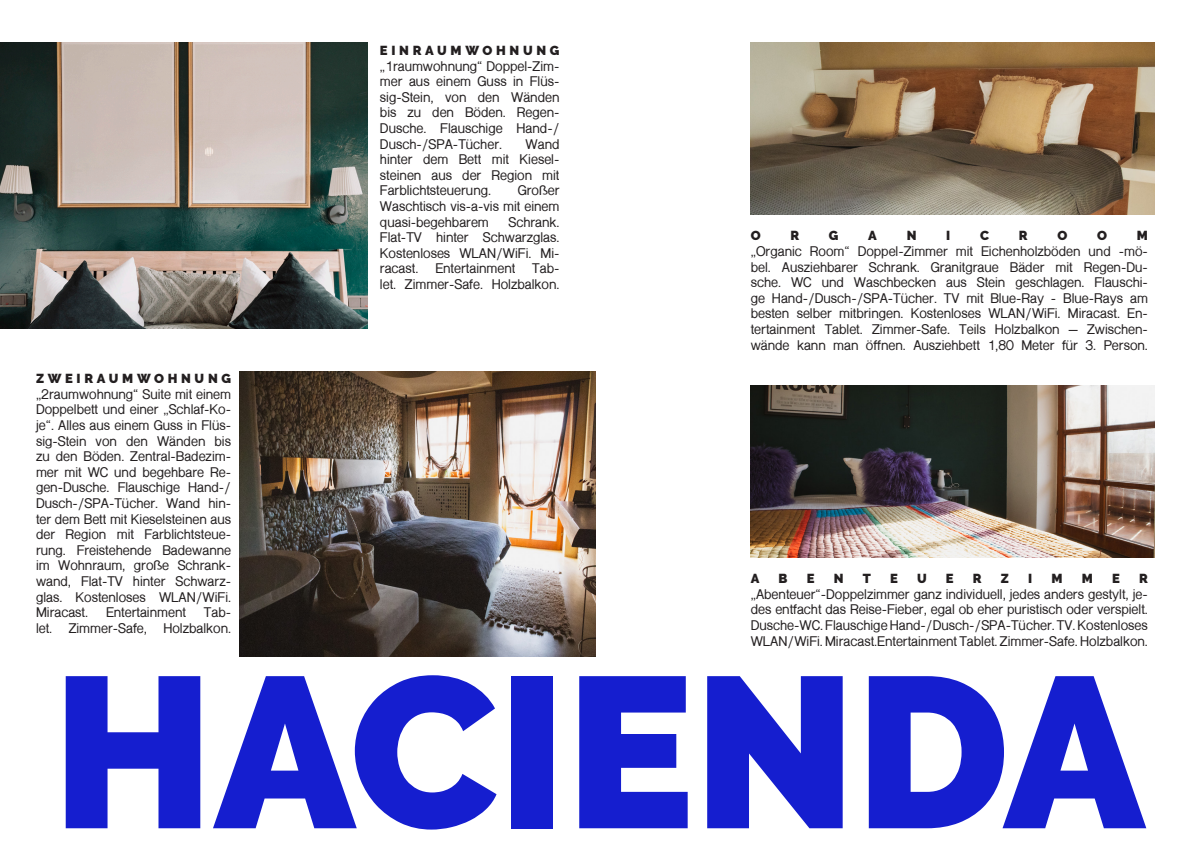
<style>
.page{position:relative;width:1191px;height:842px;background:#fff}
.page>*{position:absolute;margin:0;border:0;box-sizing:border-box;transform-origin:0 0}
.t1{font:900 214.2px "Raleway";color:#151ecf}
.t2{font:700 13px/15.6px "Shree Dev 0714";color:#231f20;text-align:justify}
.t3{font:900 13px "Raleway";letter-spacing:.285em;color:#231f20}
</style>
<div class="page">
<img style="left:0;top:43px;width:367px;height:285px">
<img style="left:750px;top:42px;width:405px;height:172px">
<img style="left:750px;top:385px;width:405px;height:172px">
<img style="left:240px;top:371px;width:355px;height:285px">
<p class="t3" style="left:36px;top:371px;width:197px">ZWEIRAUMWOHNUNG</p>
<p class="t2" style="left:36px;top:386px;width:197px">„2raumwohnung“ Suite mit einem Doppelbett und einer „Schlaf-Ko&shy;je“. Alles aus einem Guss in Flüs&shy;sig-Stein von den Wänden bis zu den Böden. Zentral-Badezim&shy;mer mit WC und begehbare Re&shy;gen-Dusche. Flauschige Hand-/ Dusch-/SPA-Tücher. Wand hin&shy;ter dem Bett mit Kieselsteinen aus der Region mit Farblichtsteue&shy;rung. Freistehende Badewanne im Wohnraum, große Schrank&shy;wand, Flat-TV hinter Schwarz&shy;glas. Kostenloses WLAN/WiFi.<br>Miracast.</p>
<p class="t2" style="left:106px;top:605px;width:81px">Entertainment</p>
<p class="t2" style="left:204px;top:605px;width:29px">Tab-</p>
<p class="t2" style="left:36px;top:620px;width:18px">let.</p>
<p class="t2" style="left:69px;top:620px;width:80px">Zimmer-Safe,</p>
<p class="t2" style="left:163px;top:620px;width:69px">Holzbalkon.</p>
<p class="t3" style="left:380px;top:43px;width:181px">EINRAUMWOHNUNG</p>
<p class="t2" style="left:380px;top:58px;width:181px">„1raumwohnung“ Doppel-Zim&shy;mer aus einem Guss in Flüs&shy;sig-Stein, von den Wänden bis zu den Böden. Regen-Dusche. Flauschige Hand-/ Dusch-/SPA-Tücher.</p>
<p class="t2" style="left:380px;top:136px;width:181px;text-indent:145px">Wand hinter dem Bett mit Kiesel&shy;steinen aus der Region mit Farblichtsteuerung.</p>
<p class="t2" style="left:380px;top:183px;width:181px;text-indent:138px">Großer Waschtisch vis-a-vis mit einem quasi-begehbarem</p>
<p class="t2" style="left:380px;top:214px;width:181px;text-indent:128px">Schrank.<br>Flat-TV hinter Schwarzglas.<br>Kostenloses WLAN/WiFi. Mi&shy;racast.</p>
<p class="t2" style="left:380px;top:261px;width:181px;text-align:right">Tab-<br>let. Zimmer-Safe. Holzbalkon.</p>
<p class="t2" style="left:435px;top:261px;width:81px">Entertainment</p>
<p class="t3" style="left:750px;top:228px;width:11px">O</p>
<p class="t3" style="left:790px;top:228px;width:10px">R</p>
<p class="t3" style="left:829px;top:228px;width:11px">G</p>
<p class="t3" style="left:868px;top:228px;width:10px">A</p>
<p class="t3" style="left:906px;top:228px;width:11px">N</p>
<p class="t3" style="left:946px;top:228px;width:6px">I</p>
<p class="t3" style="left:980px;top:228px;width:10px">C</p>
<p class="t3" style="left:1019px;top:228px;width:10px">R</p>
<p class="t3" style="left:1057px;top:228px;width:11px">O</p>
<p class="t3" style="left:1097px;top:228px;width:11px">O</p>
<p class="t3" style="left:1136px;top:228px;width:13px">M</p>
<p class="t2" style="left:750px;top:244px;width:398px">„Organic Room“ Doppel-Zimmer mit Eichenholzböden und -mö&shy;bel. Ausziehbarer Schrank. Granitgraue Bäder mit Regen-Du&shy;sche. WC und Waschbecken aus Stein geschlagen. Flauschi&shy;ge Hand-/Dusch-/SPA-Tücher. TV mit Blue-Ray - Blue-Rays am besten selber mitbringen. Kostenloses WLAN/WiFi. Miracast. En&shy;tertainment Tablet. Zimmer-Safe. Teils Holzbalkon – Zwischen&shy;wände kann man öffnen. Ausziehbett 1,80 Meter für 3. Person.</p>
<p class="t3" style="left:750px;top:571px;width:10px">A</p>
<p class="t3" style="left:778px;top:571px;width:10px">B</p>
<p class="t3" style="left:807px;top:571px;width:9px">E</p>
<p class="t3" style="left:833px;top:571px;width:11px">N</p>
<p class="t3" style="left:862px;top:571px;width:10px">T</p>
<p class="t3" style="left:890px;top:571px;width:9px">E</p>
<p class="t3" style="left:917px;top:571px;width:11px">U</p>
<p class="t3" style="left:946px;top:571px;width:9px">E</p>
<p class="t3" style="left:973px;top:571px;width:10px">R</p>
<p class="t3" style="left:1001px;top:571px;width:10px">Z</p>
<p class="t3" style="left:1028px;top:571px;width:6px">I</p>
<p class="t3" style="left:1051px;top:571px;width:13px">M</p>
<p class="t3" style="left:1081px;top:571px;width:13px">M</p>
<p class="t3" style="left:1112px;top:571px;width:9px">E</p>
<p class="t3" style="left:1139px;top:571px;width:10px">R</p>
<p class="t2" style="left:750px;top:586px;width:399px">„Abenteuer“-Doppelzimmer ganz individuell, jedes anders gestylt, je&shy;des entfacht das Reise-Fieber, egal ob eher puristisch oder verspielt.<br>Dusche-WC. Flauschige Hand-/Dusch-/SPA-Tücher. TV. Kostenloses WLAN/WiFi. Miracast.Entertainment Tablet. Zimmer-Safe. Holzbalkon.</p>
<p class="t1" style="left:53px;top:629px;width:1094px">HACIENDA</p>
</div>
